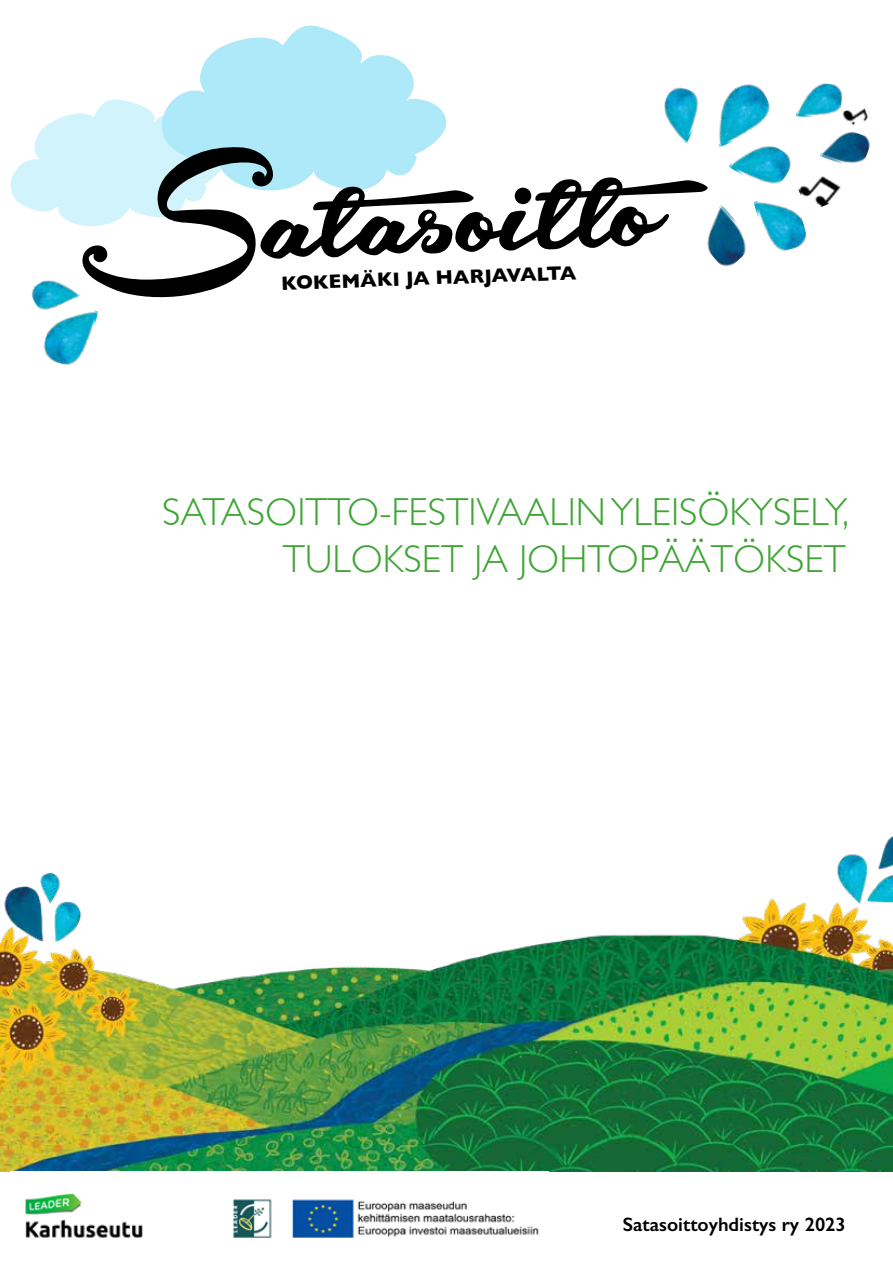
<style>
.page{position:relative;width:893px;height:1263px;background:#fff}
.page>*{position:absolute;margin:0;border:0;box-sizing:border-box;transform-origin:0 0}
.t1{font:300 39px/46.8px "Gill Sans";color:#3fa535;text-align:right}
.t2{font:700 19.65px "Gill Sans";color:#000}
.t3{font:600 19.5px "Gill Sans";color:#000}
</style>
<div class="page">
<svg style="left:10px;top:99px;width:152px;height:126px"></svg>
<svg style="left:162px;top:25px;width:285px;height:121px;fill:#ade9f8"></svg>
<img style="left:0;top:836px;width:893px;height:336px">
<svg style="left:80px;top:146px;width:628px;height:152px"></svg>
<img style="left:798px;top:108px;width:70px;height:99px">
<img style="left:819px;top:124px;width:51px;height:47px">
<img style="left:754px;top:191px;width:55px;height:60px">
<img style="left:690px;top:204px;width:66px;height:67px">
<img style="left:796px;top:83px;width:47px;height:36px">
<img style="left:701px;top:83px;width:69px;height:64px">
<img style="left:728px;top:131px;width:68px;height:63px">
<img style="left:663px;top:83px;width:45px;height:60px">
<img style="left:43px;top:310px;width:55px;height:55px">
<img style="left:31px;top:280px;width:49px;height:38px">
<img style="left:25px;top:1193px;width:514px;height:45px">
<p class="t2" style="left:281px;top:267px;width:297px;rotate:-2deg">KOKEMÄKI JA HARJAVALTA</p>
<p class="t1" style="left:162px;top:487px;width:688px">SATASOITTO-FESTIVAALIN YLEISÖKYSELY,<br>TULOKSET JA JOHTOPÄÄTÖKSET</p>
<p class="t3" style="left:623px;top:1212px;width:225px">Satasoittoyhdistys ry 2023</p>
</div>
